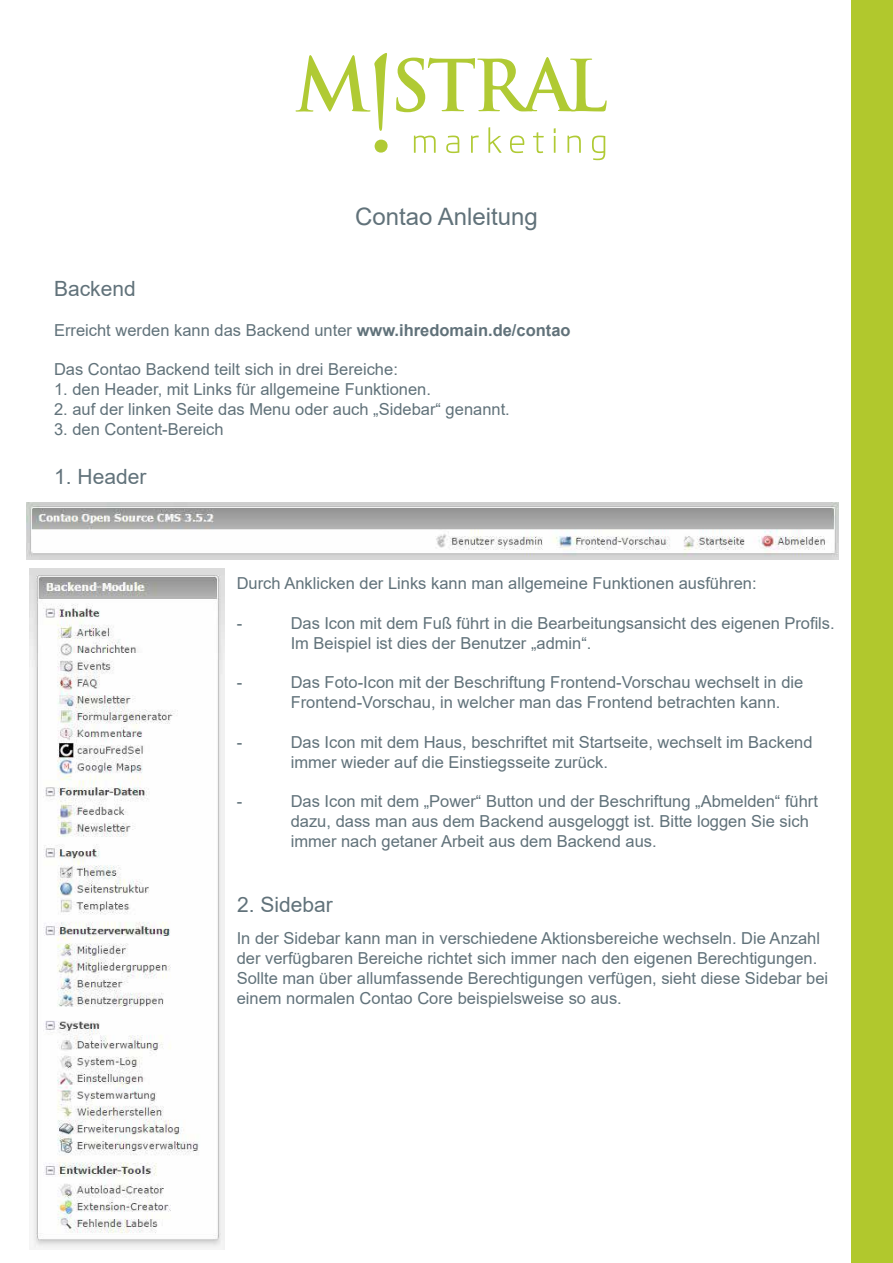
<style>
.page{position:relative;width:893px;height:1263px;background:#fff}
.page>*{position:absolute;margin:0;border:0;box-sizing:border-box;transform-origin:0 0}
.t1{font:24px "Arial";color:#61727a}
.t2{font:21px "Arial";color:#61727a}
.t3{font:300 21px "Myriad Pro";letter-spacing:.125em;color:#5d767b}
.t4{font:16.5px/19.8px "Arial";color:#61727a}
.s1{font-weight:700}
</style>
<div class="page">
<img style="left:30px;top:568px;width:195px;height:681px">
<div style="left:851px;top:0;width:42px;height:1263px;background:#b1c82d"></div>
<svg style="left:396px;top:57px;width:211px;height:55px"></svg>
<svg style="left:296px;top:53px;width:92px;height:100px"></svg>
<svg style="left:414px;top:127px;width:191px;height:33px"></svg>
<img style="left:27px;top:502px;width:812px;height:57px">
<p class="t3" style="left:345px;top:198px;width:52px">print</p>
<h1 class="t1" style="left:355px;top:200px;width:184px">Contao Anleitung</h1>
<p class="t2" style="left:54px;top:274px;width:83px">Backend</p>
<p class="t4" style="left:54px;top:320px;width:518px">Erreicht werden kann das Backend unter <span class="s1">www.ihredomain.de/contao</span></p>
<p class="t4" style="left:54px;top:359px;width:345px">Das Contao Backend teilt sich in drei Bereiche:</p>
<p class="t4" style="left:54px;top:379px;width:378px">1. den Header, mit Links für allgemeine Funktionen.</p>
<p class="t4" style="left:54px;top:399px;width:457px">2. auf der linken Seite das Menu oder auch „Sidebar“ genannt.</p>
<p class="t4" style="left:54px;top:419px;width:171px">3. den Content-Bereich</p>
<p class="t2" style="left:54px;top:462px;width:94px">1. Header</p>
<p class="t4" style="left:237px;top:573px;width:521px">Durch Anklicken der Links kann man allgemeine Funktionen ausführen:</p>
<p class="t4" style="left:237px;top:613px;width:7px">-</p>
<p class="t4" style="left:291px;top:613px;width:545px">Das Icon mit dem Fuß führt in die Bearbeitungsansicht des eigenen Profils.<br>Im Beispiel ist dies der Benutzer „admin“.</p>
<p class="t4" style="left:237px;top:672px;width:7px">-</p>
<p class="t4" style="left:291px;top:672px;width:514px">Das Foto-Icon mit der Beschriftung Frontend-Vorschau wechselt in die<br>Frontend-Vorschau, in welcher man das Frontend betrachten kann.</p>
<p class="t4" style="left:237px;top:732px;width:7px">-</p>
<p class="t4" style="left:291px;top:732px;width:523px">Das Icon mit dem Haus, beschriftet mit Startseite, wechselt im Backend immer wieder auf die Einstiegsseite zurück.</p>
<p class="t4" style="left:237px;top:791px;width:7px">-</p>
<p class="t4" style="left:291px;top:791px;width:529px">Das Icon mit dem „Power“ Button und der Beschriftung „Abmelden“ führt dazu, dass man aus dem Backend ausgeloggt ist. Bitte loggen Sie sich immer nach getaner Arbeit aus dem Backend aus.</p>
<p class="t2" style="left:237px;top:890px;width:97px">2. Sidebar</p>
<p class="t4" style="left:237px;top:928px;width:593px">In der Sidebar kann man in verschiedene Aktionsbereiche wechseln. Die Anzahl der verfügbaren Bereiche richtet sich immer nach den eigenen Berechtigungen.<br>Sollte man über allumfassende Berechtigungen verfügen, sieht diese Sidebar bei einem normalen Contao Core beispielsweise so aus.</p>
</div>
